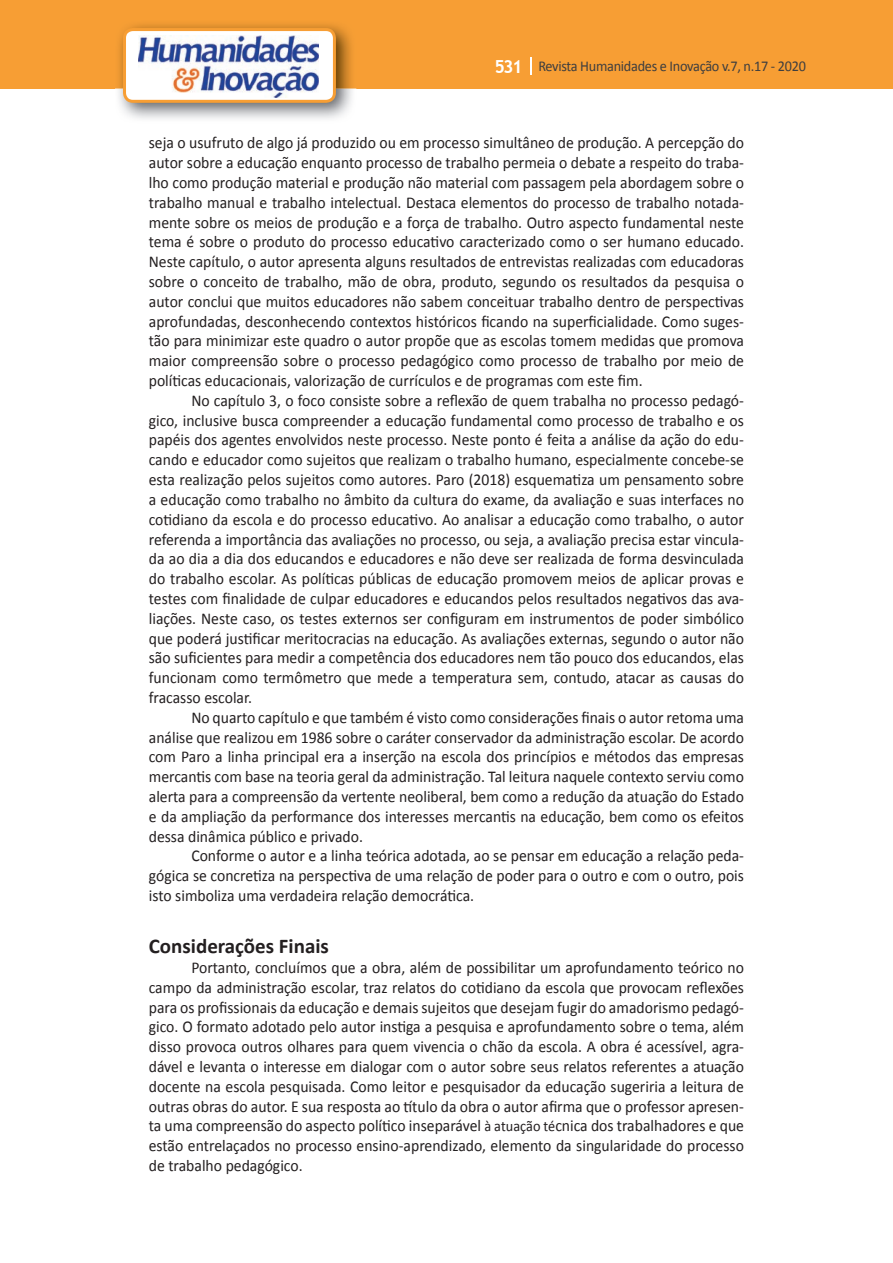
<style>
.page{position:relative;width:893px;height:1263px;background:#fff}
.page>*{position:absolute;margin:0;border:0;box-sizing:border-box;transform-origin:0 0}
.t1{font:700 21px "Calibri";color:#231f20}
.t2{font:16.5px/19.8px "Calibri";color:#231f20;text-align:justify;scale:.95 1}
.t3{font:15px "Calibri";letter-spacing:-.02em;color:#3e3e3f;scale:.95 1}
.s1{font-family:"Trebuchet MS";font-weight:700;font-size:18px;color:#fff}
.s2{font-size:15px}
</style>
<div class="page">
<div style="left:0;top:0;width:893px;height:88px;background:#f79e34"></div>
<svg style="left:530px;top:57px;width:2px;height:18px"></svg>
<img style="left:115px;top:24px;width:241px;height:95px">
<svg style="left:123px;top:28px;width:213px;height:75px"></svg>
<p class="t3" style="left:495px;top:57px;width:329px"><span class="s1">531</span> Revista Humanidades e Inovação v.7, n.17 - 2020</p>
<p class="t2" style="left:149px;top:133px;width:628px">seja o usufruto de algo já produzido ou em processo simultâneo de produção. A percepção do autor sobre a educação enquanto processo de trabalho permeia o debate a respeito do traba&shy;lho como produção material e produção não material com passagem pela abordagem sobre o trabalho manual e trabalho intelectual. Destaca elementos do processo de trabalho notada&shy;mente sobre os meios de produção e a força de trabalho. Outro aspecto fundamental neste tema é sobre o produto do processo educativo caracterizado como o ser humano educado.<br>Neste capítulo, o autor apresenta alguns resultados de entrevistas realizadas com educadoras sobre o conceito de trabalho, mão de obra, produto, segundo os resultados da pesquisa o autor conclui que muitos educadores não sabem conceituar trabalho dentro de perspectivas aprofundadas, desconhecendo contextos históricos ficando na superficialidade. Como suges&shy;tão para minimizar este quadro o autor propõe que as escolas tomem medidas que promova maior compreensão sobre o processo pedagógico como processo de trabalho por meio de políticas educacionais, valorização de currículos e de programas com este fim.</p>
<p class="t2" style="left:149px;top:391px;width:628px;text-indent:43px">No capítulo 3, o foco consiste sobre a reflexão de quem trabalha no processo pedagó&shy;gico, inclusive busca compreender a educação fundamental como processo de trabalho e os papéis dos agentes envolvidos neste processo. Neste ponto é feita a análise da ação do edu&shy;cando e educador como sujeitos que realizam o trabalho humano, especialmente concebe-se esta realização pelos sujeitos como autores. Paro (2018) esquematiza um pensamento sobre a educação como trabalho no âmbito da cultura do exame, da avaliação e suas interfaces no cotidiano da escola e do processo educativo. Ao analisar a educação como trabalho, o autor referenda a importância das avaliações no processo, ou seja, a avaliação precisa estar vincula&shy;da ao dia a dia dos educandos e educadores e não deve ser realizada de forma desvinculada do trabalho escolar. As políticas públicas de educação promovem meios de aplicar provas e testes com finalidade de culpar educadores e educandos pelos resultados negativos das ava&shy;liações. Neste caso, os testes externos ser configuram em instrumentos de poder simbólico que poderá justificar meritocracias na educação. As avaliações externas, segundo o autor não são suficientes para medir a competência dos educadores nem tão pouco dos educandos, elas funcionam como termômetro que mede a temperatura sem, contudo, atacar as causas do fracasso escolar.</p>
<p class="t2" style="left:149px;top:707px;width:628px;text-indent:43px">No quarto capítulo e que também é visto como considerações finais o autor retoma uma análise que realizou em 1986 sobre o caráter conservador da administração escolar. De acordo com Paro a linha principal era a inserção na escola dos princípios e métodos das empresas mercantis com base na teoria geral da administração. Tal leitura naquele contexto serviu como alerta para a compreensão da vertente neoliberal, bem como a redução da atuação do Estado e da ampliação da performance dos interesses mercantis na educação, bem como os efeitos dessa dinâmica público e privado.</p>
<p class="t2" style="left:149px;top:846px;width:628px;text-indent:43px">Conforme o autor e a linha teórica adotada, ao se pensar em educação a relação peda&shy;gógica se concretiza na perspectiva de uma relação de poder para o outro e com o outro, pois isto simboliza uma verdadeira relação democrática.</p>
<p class="t1" style="left:149px;top:933px;width:182px">Considerações Finais</p>
<p class="t2" style="left:149px;top:958px;width:628px;text-indent:43px">Portanto, concluímos que a obra, além de possibilitar um aprofundamento teórico no campo da administração escolar, traz relatos do cotidiano da escola que provocam reflexões para os profissionais da educação e demais sujeitos que desejam fugir do amadorismo pedagó&shy;gico. O formato adotado pelo autor instiga a pesquisa e aprofundamento sobre o tema, além disso provoca outros olhares para quem vivencia o chão da escola. A obra é acessível, agra&shy;dável e levanta o interesse em dialogar com o autor sobre seus relatos referentes a atuação docente na escola pesquisada. Como leitor e pesquisador da educação sugeriria a leitura de outras obras do autor. E sua resposta ao título da obra o autor afirma que o professor apresen&shy;ta uma compreensão do aspecto político inseparável <span class="s2">à atuação té</span>cnica dos trabalhadores e que estão entrelaçados no processo ensino-aprendizado, elemento da singularidade do processo de trabalho pedagógico.</p>
</div>
